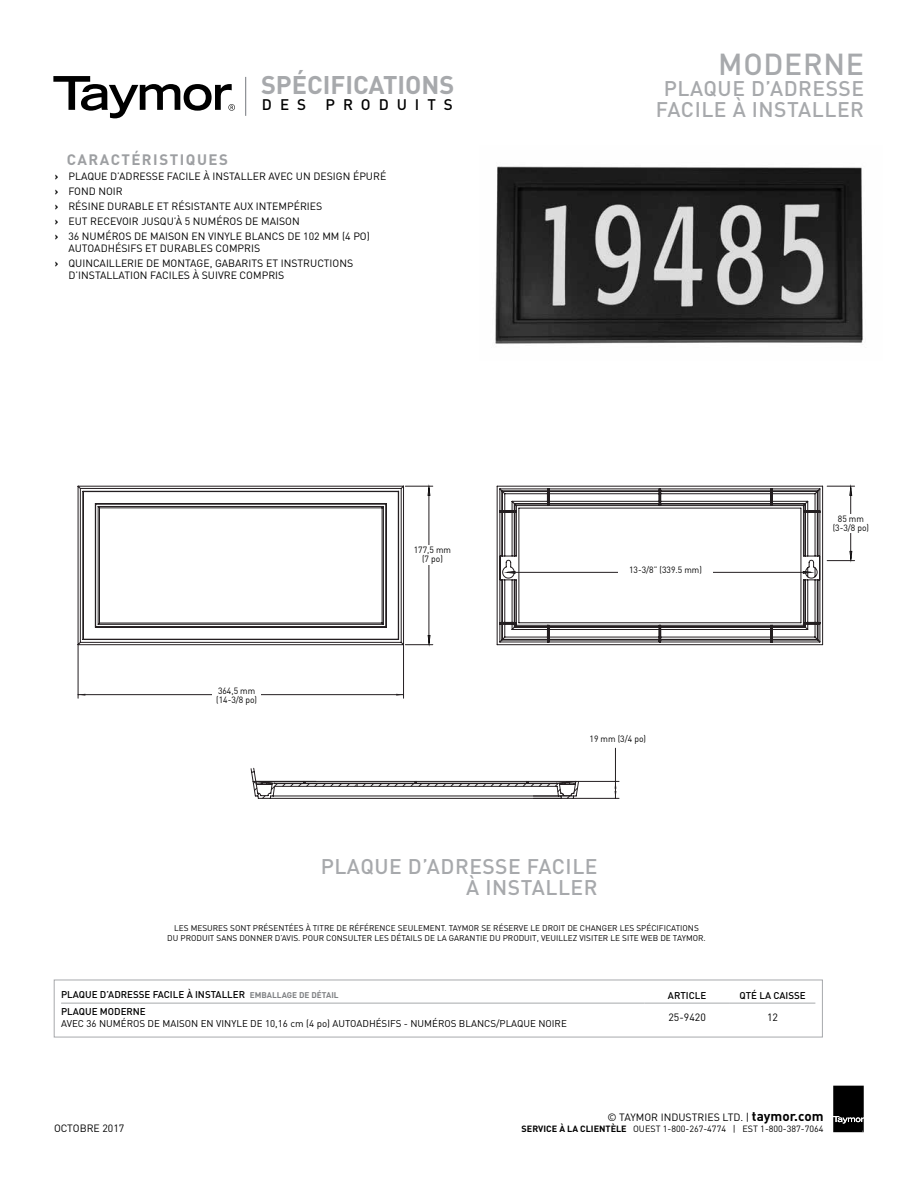
<style>
.page{position:relative;width:918px;height:1188px;background:#fff}
.page>*{position:absolute;margin:0;border:0;box-sizing:border-box;transform-origin:0 0}
.t1{font:500 30px "DIN";letter-spacing:.025em;color:#a7a9ac}
.t2{font:700 25.2px "DIN";color:#a7a9ac}
.t3{font:500 21px/21px "DIN";letter-spacing:.025em;color:#a7a9ac;text-align:center}
.t4{font:500 15.15px "DIN";letter-spacing:.52em;color:#000}
.t5{font:700 15px "DIN";letter-spacing:.1em;color:#9d9fa2}
.t6{font:10.5px/15px "DIN";color:#000}
.t7{font:9.75px "DIN";color:#000}
.t8{font:500 9.75px "DIN";color:#000}
.t9{font:9px/9px "DIN";color:#000;text-align:center;scale:.95 1}
.t10{font:9px "DIN";color:#000}
.t11{font:8.25px/10.5px "DIN";color:#000;text-align:center}
.s1{font-weight:700}
.s2{font-weight:700;font-size:8.25px;color:#808285}
.s3{font-weight:700;font-size:13.5px}
</style>
<div class="page">
<svg style="left:53px;top:76px;width:182px;height:42px"></svg>
<hr style="left:245px;top:77px;width:1px;height:39px;background:#797d82">
<svg style="left:833px;top:1085px;width:31px;height:47px"></svg>
<img style="left:495px;top:166px;width:368px;height:178px">
<hr style="left:61px;top:1003px;width:583px;height:1px;background:#a7a9ac">
<hr style="left:644px;top:1003px;width:86px;height:1px;background:#a7a9ac">
<hr style="left:730px;top:1003px;width:85px;height:1px;background:#a7a9ac">
<div style="left:54px;top:980px;width:769px;height:57px;border:1px solid #a7a9ac"></div>
<svg style="left:615px;top:781px;width:1px;height:17px"></svg>
<svg style="left:78px;top:694px;width:326px;height:2px"></svg>
<svg style="left:77px;top:485px;width:747px;height:161px"></svg>
<svg style="left:252px;top:780px;width:328px;height:19px"></svg>
<svg style="left:405px;top:486px;width:28px;height:10px"></svg>
<svg style="left:405px;top:635px;width:28px;height:10px"></svg>
<hr style="left:850px;top:486px;width:1px;height:75px;background:#241f21">
<svg style="left:827px;top:486px;width:28px;height:10px"></svg>
<svg style="left:827px;top:551px;width:28px;height:10px"></svg>
<svg style="left:507px;top:571px;width:304px;height:3px"></svg>
<div style="left:411px;top:545px;width:43px;height:20px;background:#fff"></div>
<div style="left:212px;top:687px;width:49px;height:17px;background:#fff"></div>
<div style="left:830px;top:514px;width:42px;height:19px;background:#fff"></div>
<div style="left:618px;top:566px;width:95px;height:19px;background:#fff"></div>
<h2 class="t2" style="left:261px;top:69px;width:195px">SPÉCIFICATIONS</h2>
<h3 class="t4" style="left:262px;top:95px;width:46px">DES</h3>
<h3 class="t4" style="left:326px;top:95px;width:129px">PRODUITS</h3>
<h3 class="t5" style="left:67px;top:149px;width:163px">CARACTÉRISTIQUES</h3>
<p class="t6" style="left:55px;top:168px;width:333px"><span class="s1">›</span> PLAQUE D’ADRESSE FACILE À INSTALLER AVEC UN DESIGN ÉPURÉ <span class="s1">›</span> FOND NOIR<br><span class="s1">›</span> RÉSINE DURABLE ET RÉSISTANTE AUX INTEMPÉRIES<br><span class="s1">›</span> EUT RECEVOIR JUSQU’À 5 NUMÉROS DE MAISON<br><span class="s1">›</span> 36 NUMÉROS DE MAISON EN VINYLE BLANCS DE 102 MM (4 PO)</p>
<p class="t6" style="left:55px;top:240px;width:300px;text-indent:14px">AUTOADHÉSIFS ET DURABLES COMPRIS<br><span class="s1">›</span> QUINCAILLERIE DE MONTAGE, GABARITS ET INSTRUCTIONS</p>
<p class="t6" style="left:68px;top:267px;width:217px">D’INSTALLATION FACILES À SUIVRE COMPRIS</p>
<p class="t9" style="left:216px;top:686px;width:45px;text-align:left">364,5 mm (14-3/8 po)</p>
<p class="t9" style="left:414px;top:545px;width:41px">177,5 mm (7 po)</p>
<h1 class="t1" style="left:718px;top:45px;width:147px">MODERNE</h1>
<h3 class="t3" style="left:656px;top:77px;width:210px">PLAQUE D’ADRESSE<br>FACILE À INSTALLER</h3>
<p class="t9" style="left:629px;top:566px;width:78px">13-3/8” (339.5 mm)</p>
<p class="t9" style="left:590px;top:734px;width:61px">19 mm (3/4 po)</p>
<p class="t9" style="left:833px;top:514px;width:40px">85 mm (3-3/8 po)</p>
<h3 class="t3" style="left:321px;top:855px;width:278px;text-align:right">PLAQUE D’ADRESSE FACILE<br>À INSTALLER</h3>
<p class="t11" style="left:167px;top:922px;width:540px">LES MESURES SONT PRÉSENTÉES À TITRE DE RÉFÉRENCE SEULEMENT. TAYMOR SE RÉSERVE LE DROIT DE CHANGER LES SPÉCIFICATIONS<br>DU PRODUIT SANS DONNER D’AVIS. POUR CONSULTER LES DÉTAILS DE LA GARANTIE DU PRODUIT, VEUILLEZ VISITER LE SITE WEB DE TAYMOR.</p>
<p class="t8" style="left:61px;top:988px;width:279px">PLAQUE D’ADRESSE FACILE À INSTALLER <span class="s2">EMBALLAGE DE DÉTAIL</span></p>
<p class="t8" style="left:668px;top:989px;width:40px">ARTICLE</p>
<p class="t8" style="left:740px;top:989px;width:68px">QTÉ LA CAISSE</p>
<p class="t8" style="left:61px;top:1005px;width:86px">PLAQUE MODERNE</p>
<p class="t7" style="left:61px;top:1017px;width:507px">AVEC 36 NUMÉROS DE MAISON EN VINYLE DE 10,16 cm (4 po) AUTOADHÉSIFS - NUMÉROS BLANCS/PLAQUE NOIRE</p>
<p class="t6" style="left:668px;top:1010px;width:39px">25-9420</p>
<p class="t6" style="left:767px;top:1010px;width:12px">12</p>
<p class="t6" style="left:54px;top:1120px;width:72px">OCTOBRE 2017</p>
<p class="t6" style="left:607px;top:1110px;width:218px">© TAYMOR INDUSTRIES LTD. | <span class="s3">taymor.com</span></p>
<p class="t10" style="left:522px;top:1123px;width:303px"><span class="s1">SERVICE À LA CLIENTÈLE</span> OUEST 1-800-267-4774 | EST 1-800-387-7064</p>
</div>
